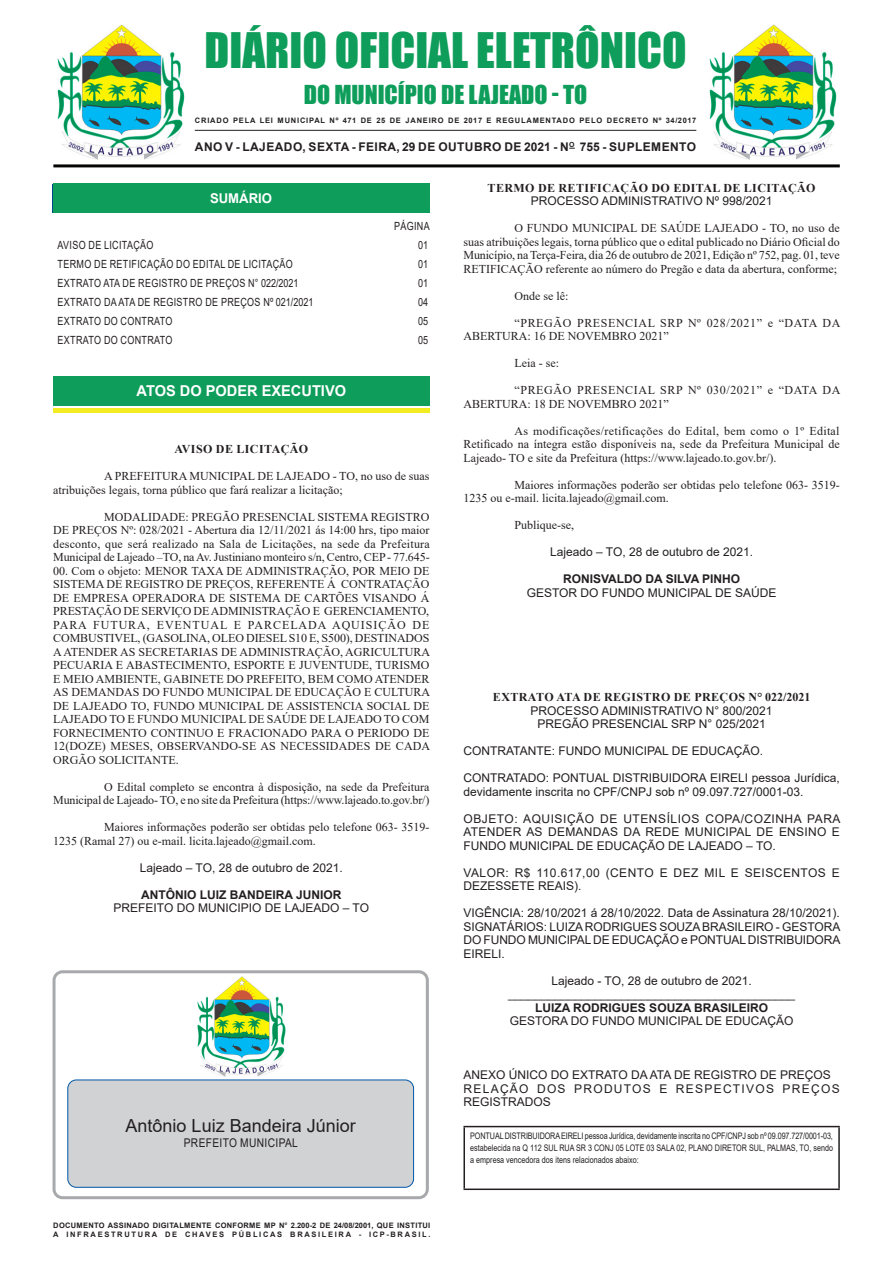
<style>
.page{position:relative;width:893px;height:1263px;background:#fff}
.page>*{position:absolute;margin:0;border:0;box-sizing:border-box;transform-origin:0 0}
.t1{font:45px "Impact";color:#0e9d5a}
.t2{font:24px "Impact";color:#0e9d5a}
.t3{font:18px "Arial";color:#231f20}
.Chancela{font:700 15px "Arial";color:#fff}
.Chancela-2{font:700 13.5px "Arial";color:#fff}
.CORPO_DE_TEXTO{font:12px/13.5px "Times New Roman";color:#231f20;text-align:justify}
.SEM_PARAGRAFO{font:12px/13.5px "Arial";color:#231f20;text-align:justify}
.CARGO{font:12px "Arial";color:#231f20}
.CORPO_DE_TEXTO-2{font:12px/13.5px "Times New Roman";letter-spacing:.05em;color:#231f20}
.TITULOS{font:700 12px "Times New Roman";letter-spacing:.035em;color:#231f20}
.CIDADE{font:12px "Arial";color:#231f20}
.NOME{font:700 12px "Arial";color:#231f20}
.NOME-2{font:700 12px "Arial";letter-spacing:.035em;color:#231f20}
.SEM_PARAGRAFO-2{font:12px/13.5px "Arial";letter-spacing:.04em;color:#231f20}
.SEM_PARAGRAFO-3{font:12px/13.5px "Arial";letter-spacing:.105em;color:#231f20}
.SEM_PARAGRAFO-4{font:12px "Arial";letter-spacing:.035em;color:#231f20;scale:.85 1}
.Sumario{font:11.25px "Arial";letter-spacing:.035em;color:#231f20;scale:.8 1}
.TABELA{font:9px/12px "Arial";color:#231f20;text-align:justify;scale:.8 1}
.t4{font:700 7.5px "Arial";letter-spacing:.11em;color:#231f20}
.t5{font:700 7.5px "Arial";letter-spacing:.04em;color:#231f20}
.t6{font:700 7.5px "Arial";letter-spacing:.225em;color:#231f20}
</style>
<div class="page">
<hr style="left:53px;top:164px;width:787px;height:3px;background:#040503">
<hr style="left:195px;top:130px;width:501px;height:1px;background:#231f20">
<img style="left:709px;top:24px;width:127px;height:135px">
<div style="left:53px;top:184px;width:376px;height:29px;background:#0e9d5a"></div>
<img style="left:58px;top:24px;width:127px;height:135px">
<div style="left:53px;top:970px;width:376px;height:229px;border:3px solid #a8a9ad;border-radius:9px"></div>
<div style="left:68px;top:1080px;width:346px;height:107px;background:#d1d2d4;border-radius:9px"></div>
<div style="left:68px;top:1080px;width:346px;height:107px;border:1px solid #0057a8;border-radius:9px"></div>
<img style="left:197px;top:976px;width:88px;height:100px">
<hr style="left:53px;top:408px;width:376px;height:4px;background:#f4ec23">
<div style="left:53px;top:376px;width:376px;height:30px;background:#0e9d5a"></div>
<hr style="left:463px;top:1126px;width:377px;height:1px;background:#231f20">
<hr style="left:463px;top:1127px;width:2px;height:61px;background:#231f20">
<hr style="left:838px;top:1127px;width:2px;height:61px;background:#231f20">
<hr style="left:463px;top:1188px;width:377px;height:2px;background:#231f20">
<p class="t1" style="left:205px;top:16px;width:483px">DIÁRIO OFICIAL ELETRÔNICO</p>
<p class="t2" style="left:304px;top:76px;width:285px">DO MUNICÍPIO DE LAJEADO - TO</p>
<p class="t4" style="left:195px;top:115px;width:503px">CRIADO PELA LEI MUNICIPAL Nº 471 DE 25 DE JANEIRO DE 2017 E REGULAMENTADO PELO DECRETO Nº 34/2017</p>
<p class="NOME-2" style="left:195px;top:139px;width:503px">ANO V - LAJEADO, SEXTA - FEIRA, 29 DE OUTUBRO DE 2021 - N<sup>O</sup> 755 - SUPLEMENTO</p>
<p class="Chancela-2" style="left:210px;top:189px;width:64px">SUMÁRIO</p>
<p class="Sumario" style="left:394px;top:218px;width:46px">PÁGINA</p>
<p class="Sumario" style="left:58px;top:237px;width:121px">AVISO DE LICITAÇÃO</p>
<p class="Sumario" style="left:418px;top:237px;width:14px">01</p>
<p class="Sumario" style="left:58px;top:256px;width:296px">TERMO DE RETIFICAÇÃO DO EDITAL DE LICITAÇÃO</p>
<p class="Sumario" style="left:418px;top:256px;width:14px">01</p>
<p class="Sumario" style="left:58px;top:275px;width:303px">EXTRATO ATA DE REGISTRO DE PREÇOS N° 022/2021</p>
<p class="Sumario" style="left:418px;top:275px;width:14px">01</p>
<p class="Sumario" style="left:58px;top:294px;width:321px">EXTRATO DA ATA DE REGISTRO DE PREÇOS Nº 021/2021</p>
<p class="Sumario" style="left:418px;top:294px;width:14px">04</p>
<p class="Sumario" style="left:58px;top:313px;width:145px">EXTRATO DO CONTRATO</p>
<p class="Sumario" style="left:418px;top:313px;width:14px">05</p>
<p class="Sumario" style="left:58px;top:332px;width:145px">EXTRATO DO CONTRATO</p>
<p class="Sumario" style="left:418px;top:332px;width:14px">05</p>
<p class="Chancela" style="left:137px;top:381px;width:211px">ATOS DO PODER EXECUTIVO</p>
<p class="TITULOS" style="left:174px;top:441px;width:135px">AVISO DE LICITAÇÃO</p>
<p class="CORPO_DE_TEXTO" style="left:53px;top:469px;width:378px;text-indent:51px">A PREFEITURA MUNICIPAL DE LAJEADO - TO, no uso de suas atribuições legais, torna público que fará realizar a licitação;</p>
<p class="CORPO_DE_TEXTO" style="left:53px;top:510px;width:378px;text-indent:51px">MODALIDADE: PREGÃO PRESENCIAL SISTEMA REGISTRO DE PREÇOS Nº: 028/2021 - Abertura dia 12/11/2021 ás 14:00 hrs, tipo maior desconto, que será realizado na Sala de Licitações, na sede da Prefeitura Municipal de Lajeado –TO, na Av. Justiniano monteiro s/n, Centro, CEP - 77.645-</p>
<p class="CORPO_DE_TEXTO" style="left:53px;top:564px;width:379px">00. Com o objeto: MENOR TAXA DE ADMINISTRAÇÃO, POR MEIO DE SISTEMA DE REGISTRO DE PREÇOS, REFERENTE Á CONTRATAÇÃO DE EMPRESA OPERADORA DE SISTEMA DE CARTÕES VISANDO Á PRESTAÇÃO DE SERVIÇO DE ADMINISTRAÇÃO E GERENCIAMENTO, PARA FUTURA, EVENTUAL E PARCELADA AQUISIÇÃO DE COMBUSTIVEL, (GASOLINA, OLEO DIESEL S10 E, S500), DESTINADOS A ATENDER AS SECRETARIAS DE ADMINISTRAÇÃO, AGRICULTURA PECUARIA E ABASTECIMENTO, ESPORTE E JUVENTUDE, TURISMO E MEIO AMBIENTE, GABINETE DO PREFEITO, BEM COMO ATENDER AS DEMANDAS DO FUNDO MUNICIPAL DE EDUCAÇÃO E CULTURA DE LAJEADO TO, FUNDO MUNICIPAL DE ASSISTENCIA SOCIAL DE LAJEADO TO E FUNDO MUNICIPAL DE SAÚDE DE LAJEADO TO COM FORNECIMENTO CONTINUO E FRACIONADO PARA O PERIODO DE 12(DOZE) MESES, OBSERVANDO-SE AS NECESSIDADES DE CADA ORGÃO SOLICITANTE.</p>
<p class="CORPO_DE_TEXTO" style="left:53px;top:780px;width:378px;text-align:right">O Edital completo se encontra à disposição, na sede da Prefeitura<br>Municipal de Lajeado- TO, e no site da Prefeitura (https://www.lajeado.to.gov.br/)</p>
<p class="CORPO_DE_TEXTO" style="left:53px;top:820px;width:378px;text-indent:51px">Maiores informações poderão ser obtidas pelo telefone 063- 3519-<br>1235 (Ramal 27) ou e-mail. licita.lajeado@gmail.com.</p>
<p class="CIDADE" style="left:140px;top:859px;width:205px">Lajeado – TO, 28 de outubro de 2021.</p>
<p class="NOME" style="left:141px;top:886px;width:202px">ANTÔNIO LUIZ BANDEIRA JUNIOR</p>
<p class="CARGO" style="left:114px;top:900px;width:257px">PREFEITO DO MUNICIPIO DE LAJEADO – TO</p>
<p class="t3" style="left:126px;top:1113px;width:232px">Antônio Luiz Bandeira Júnior</p>
<p class="SEM_PARAGRAFO-4" style="left:184px;top:1135px;width:136px">PREFEITO MUNICIPAL</p>
<p class="t5" style="left:53px;top:1220px;width:379px">DOCUMENTO ASSINADO DIGITALMENTE CONFORME MP N° 2.200-2 DE 24/08/2001, QUE INSTITUI</p>
<p class="t6" style="left:53px;top:1229px;width:379px">A INFRAESTRUTURA DE CHAVES PÚBLICAS BRASILEIRA - ICP-BRASIL.</p>
<p class="TITULOS" style="left:488px;top:179px;width:330px">TERMO DE RETIFICAÇÃO DO EDITAL DE LICITAÇÃO</p>
<p class="CARGO" style="left:531px;top:193px;width:243px">PROCESSO ADMINISTRATIVO Nº 998/2021</p>
<p class="CORPO_DE_TEXTO" style="left:463px;top:221px;width:378px;text-indent:51px">O FUNDO MUNICIPAL DE SAÚDE LAJEADO - TO, no uso de suas atribuições legais, torna público que o edital publicado no Diário Oficial do Município, na Terça-Feira, dia 26 de outubro de 2021, Edição nº 752, pag. 01, teve RETIFICAÇÃO referente ao número do Pregão e data da abertura, conforme;</p>
<p class="CORPO_DE_TEXTO" style="left:514px;top:289px;width:55px">Onde se lê:</p>
<p class="CORPO_DE_TEXTO-2" style="left:463px;top:316px;width:378px;text-indent:51px">“PREGÃO PRESENCIAL SRP Nº 028/2021” e “DATA DA<br>ABERTURA: 16 DE NOVEMBRO 2021”</p>
<p class="CORPO_DE_TEXTO" style="left:514px;top:356px;width:46px">Leia - se:</p>
<p class="CORPO_DE_TEXTO-2" style="left:463px;top:383px;width:378px;text-indent:51px">“PREGÃO PRESENCIAL SRP Nº 030/2021” e “DATA DA<br>ABERTURA: 18 DE NOVEMBRO 2021”</p>
<p class="CORPO_DE_TEXTO" style="left:463px;top:424px;width:378px;text-indent:51px">As modificações/retificações do Edital, bem como o 1º Edital Retificado na íntegra estão disponíveis na, sede da Prefeitura Municipal de Lajeado- TO e site da Prefeitura (https://www.lajeado.to.gov.br/).</p>
<p class="CORPO_DE_TEXTO" style="left:463px;top:478px;width:378px;text-indent:51px">Maiores informações poderão ser obtidas pelo telefone 063- 3519-<br>1235 ou e-mail. licita.lajeado@gmail.com.</p>
<p class="CORPO_DE_TEXTO" style="left:514px;top:518px;width:61px">Publique-se,</p>
<p class="CIDADE" style="left:550px;top:544px;width:205px">Lajeado – TO, 28 de outubro de 2021.</p>
<p class="NOME" style="left:563px;top:571px;width:179px">RONISVALDO DA SILVA PINHO</p>
<p class="CARGO" style="left:527px;top:584px;width:251px">GESTOR DO FUNDO MUNICIPAL DE SAÚDE</p>
<p class="TITULOS" style="left:493px;top:689px;width:319px">EXTRATO ATA DE REGISTRO DE PREÇOS N° 022/2021</p>
<p class="CARGO" style="left:531px;top:702px;width:243px">PROCESSO ADMINISTRATIVO N° 800/2021</p>
<p class="CARGO" style="left:537px;top:716px;width:230px">PREGÃO PRESENCIAL SRP N° 025/2021</p>
<p class="SEM_PARAGRAFO" style="left:463px;top:744px;width:301px">CONTRATANTE: FUNDO MUNICIPAL DE EDUCAÇÃO.</p>
<p class="SEM_PARAGRAFO" style="left:463px;top:771px;width:378px">CONTRATADO: PONTUAL DISTRIBUIDORA EIRELI pessoa Jurídica, devidamente inscrita no CPF/CNPJ sob nº 09.097.727/0001-03.</p>
<p class="SEM_PARAGRAFO" style="left:463px;top:812px;width:379px">OBJETO: AQUISIÇÃO DE UTENSÍLIOS COPA/COZINHA PARA ATENDER AS DEMANDAS DA REDE MUNICIPAL DE ENSINO E FUNDO MUNICIPAL DE EDUCAÇÃO DE LAJEADO – TO.</p>
<p class="SEM_PARAGRAFO-2" style="left:463px;top:866px;width:378px">VALOR: R$ 110.617,00 (CENTO E DEZ MIL E SEISCENTOS E<br>DEZESSETE REAIS).</p>
<p class="SEM_PARAGRAFO" style="left:463px;top:906px;width:378px">VIGÊNCIA: 28/10/2021 á 28/10/2022. Data de Assinatura 28/10/2021).<br>SIGNATÁRIOS: LUIZA RODRIGUES SOUZA BRASILEIRO - GESTORA DO FUNDO MUNICIPAL DE EDUCAÇÃO e PONTUAL DISTRIBUIDORA EIRELI.</p>
<p class="CIDADE" style="left:551px;top:972px;width:202px">Lajeado - TO, 28 de outubro de 2021.</p>
<p class="CARGO" style="left:508px;top:986px;width:288px">___________________________________________</p>
<p class="NOME" style="left:535px;top:999px;width:235px">LUIZA RODRIGUES SOUZA BRASILEIRO</p>
<p class="CARGO" style="left:510px;top:1013px;width:285px">GESTORA DO FUNDO MUNICIPAL DE EDUCAÇÃO</p>
<p class="SEM_PARAGRAFO" style="left:463px;top:1068px;width:369px">ANEXO ÚNICO DO EXTRATO DA ATA DE REGISTRO DE PREÇOS</p>
<p class="SEM_PARAGRAFO-3" style="left:463px;top:1082px;width:378px">RELAÇÃO DOS PRODUTOS E RESPECTIVOS PREÇOS<br>REGISTRADOS</p>
<p class="TABELA" style="left:470px;top:1130px;width:455px">PONTUAL DISTRIBUIDORA EIRELI pessoa Jurídica, devidamente inscrita no CPF/CNPJ sob nº 09.097.727/0001-03, estabelecida na Q 112 SUL RUA SR 3 CONJ 05 LOTE 03 SALA 02, PLANO DIRETOR SUL, PALMAS, TO, sendo a empresa vencedora dos itens relacionados abaixo:</p>
</div>
